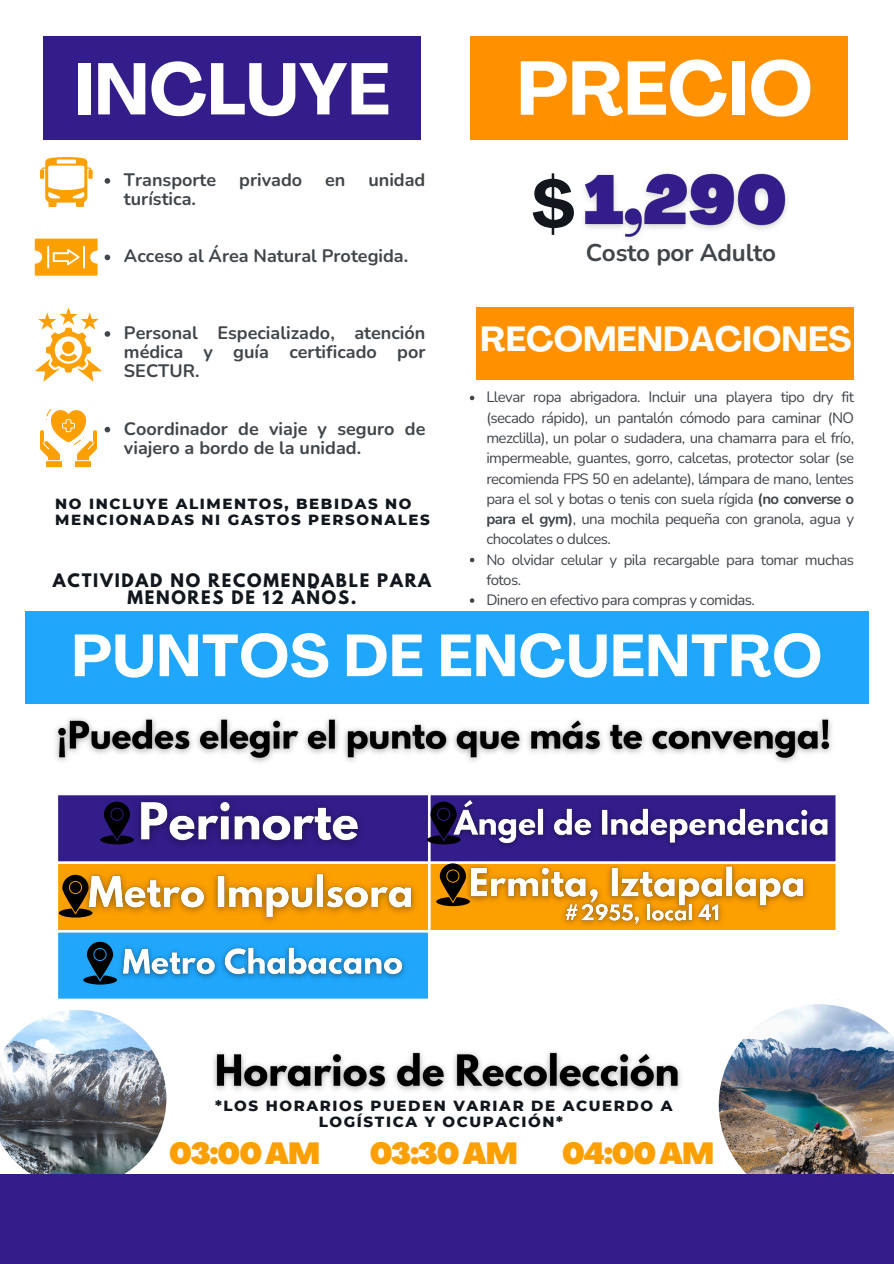
<style>
.page{position:relative;width:894px;height:1264px;background:#fff}
.page>*{position:absolute;margin:0;border:0;box-sizing:border-box;transform-origin:0 0}
.t1{font:700 75px "Agrandir";color:#fff}
.t2{font:700 72px "Agrandir";color:#fff}
.t3{font:700 64.8px "Agrandir";color:#11171d}
.t4{font:700 58.5px "Agrandir";letter-spacing:.015em;color:#fff}
.t5{font:700 34.5px "Agrandir";color:#fff}
.t6{font:900 30px "Agrandir";letter-spacing:-.035em;color:#fc9f00}
.t7{font:700 24.15px "Nunito";letter-spacing:-.01em;color:#41464b}
.t8{font:700 18px/19.2px "Nunito";color:#41464b;text-align:justify}
.t9{font:700 16.5px/16.8px "League Spartan";letter-spacing:.105em;color:#11171d;text-align:center}
.t10{font:15px/20.2px "Nunito";letter-spacing:-.035em;color:#41464b;text-align:justify}
.t11{font:800 15px/15.8px "Montserrat";letter-spacing:.105em;color:#11171d}
.s1{font-weight:700}
</style>
<div class="page">
<img style="left:0;top:1010px;width:166px;height:164px">
<img style="left:718px;top:1004px;width:175px;height:170px">
<div style="left:0;top:1174px;width:893px;height:89px;background:#331d8a"></div>
<div style="left:43px;top:36px;width:378px;height:104px;background:#331d8a"></div>
<div style="left:470px;top:36px;width:377px;height:104px;background:#ff9100"></div>
<div style="left:475px;top:307px;width:378px;height:73px;background:#ff9100"></div>
<div style="left:25px;top:611px;width:843px;height:92px;background:#20a6fb"></div>
<svg style="left:40px;top:409px;width:57px;height:58px"></svg>
<svg style="left:40px;top:157px;width:53px;height:50px"></svg>
<div style="left:58px;top:795px;width:777px;height:66px;background:#331d8a"></div>
<div style="left:58px;top:864px;width:777px;height:66px;background:#fc9f00"></div>
<div style="left:56px;top:931px;width:373px;height:69px;background:#20a6fb"></div>
<hr style="left:55px;top:795px;width:3px;height:203px;background:#fff">
<hr style="left:428px;top:795px;width:2px;height:203px;background:#fff">
<hr style="left:55px;top:930px;width:782px;height:2px;background:#fff">
<hr style="left:55px;top:998px;width:782px;height:3px;background:#fff">
<img style="left:126px;top:795px;width:247px;height:61px">
<img style="left:77px;top:863px;width:347px;height:67px">
<img style="left:120px;top:946px;width:285px;height:33px">
<img style="left:443px;top:795px;width:393px;height:60px">
<img style="left:459px;top:856px;width:356px;height:74px">
<svg style="left:100px;top:801px;width:34px;height:43px"></svg>
<div style="left:111px;top:808px;width:11px;height:12px;background:#000;border-radius:50%"></div>
<svg style="left:59px;top:874px;width:33px;height:43px"></svg>
<div style="left:70px;top:881px;width:11px;height:12px;background:#000;border-radius:50%"></div>
<svg style="left:83px;top:941px;width:34px;height:43px"></svg>
<svg style="left:94px;top:948px;width:12px;height:12px"></svg>
<svg style="left:436px;top:863px;width:34px;height:43px"></svg>
<div style="left:447px;top:870px;width:11px;height:11px;background:#000;border-radius:50%"></div>
<svg style="left:427px;top:801px;width:33px;height:43px"></svg>
<div style="left:438px;top:808px;width:11px;height:12px;background:#000;border-radius:50%"></div>
<svg style="left:469px;top:396px;width:5px;height:4px"></svg>
<svg style="left:469px;top:558px;width:5px;height:4px"></svg>
<svg style="left:469px;top:598px;width:5px;height:5px"></svg>
<svg style="left:105px;top:178px;width:5px;height:6px"></svg>
<svg style="left:105px;top:254px;width:5px;height:6px"></svg>
<svg style="left:105px;top:427px;width:5px;height:5px"></svg>
<img style="left:55px;top:718px;width:777px;height:44px">
<img style="left:213px;top:1052px;width:468px;height:39px">
<img style="left:583px;top:173px;width:204px;height:67px">
<svg style="left:35px;top:307px;width:75px;height:74px"></svg>
<svg style="left:35px;top:238px;width:63px;height:38px;background:#fcb02e"></svg>
<p class="t2" style="left:74px;top:60px;width:317px">INCLUYE</p>
<p class="t1" style="left:516px;top:58px;width:297px">PRECIO</p>
<p class="t8" style="left:124px;top:170px;width:94px">Transporte</p>
<p class="t8" style="left:239px;top:170px;width:64px">privado</p>
<p class="t8" style="left:325px;top:170px;width:22px">en</p>
<p class="t8" style="left:368px;top:170px;width:58px">unidad</p>
<p class="t8" style="left:124px;top:189px;width:74px">turística.</p>
<p class="t8" style="left:124px;top:247px;width:286px">Acceso al Área Natural Protegida.</p>
<p class="t8" style="left:124px;top:323px;width:303px">Personal Especializado, atención médica y guía certificado por SECTUR.</p>
<h5 class="t8" style="left:124px;top:419px;width:303px">Coordinador de viaje y seguro de viajero a bordo de la unidad.</h5>
<p class="t11" style="left:55px;top:495px;width:376px">NO INCLUYE ALIMENTOS, BEBIDAS NO<br>MENCIONADAS NI GASTOS PERSONALES</p>
<p class="t9" style="left:53px;top:574px;width:379px">ACTIVIDAD NO RECOMENDABLE PARA<br>MENORES DE 12 AÑOS.</p>
<p class="t3" style="left:531px;top:178px;width:45px">$</p>
<h3 class="t7" style="left:585px;top:237px;width:192px">Costo por Adulto</h3>
<p class="t5" style="left:480px;top:325px;width:372px">RECOMENDACIONES</p>
<p class="t10" style="left:486px;top:387px;width:369px">Llevar ropa abrigadora. Incluir una playera tipo dry fit (secado rápido), un pantalón cómodo para caminar (NO mezclilla), un polar o sudadera, una chamarra para el frío, impermeable, guantes, gorro, calcetas, protector solar (se recomienda FPS 50 en adelante), lámpara de mano, lentes para el sol y botas o tenis con suela rígida <span class="s1">(no converse o para el gym)</span>, una mochila pequeña con granola, agua y chocolates o dulces.</p>
<p class="t10" style="left:486px;top:549px;width:369px">No olvidar celular y pila recargable para tomar muchas fotos.</p>
<p class="t10" style="left:486px;top:590px;width:270px">Dinero en efectivo para compras y comidas.</p>
<p class="t4" style="left:72px;top:632px;width:751px">PUNTOS DE ENCUENTRO</p>
<p class="t11" style="left:215px;top:1097px;width:459px;text-align:center">*LOS HORARIOS PUEDEN VARIAR DE ACUERDO A<br>LOGÍSTICA Y OCUPACIÓN*</p>
<p class="t6" style="left:169px;top:1141px;width:152px">03:00AM</p>
<p class="t6" style="left:370px;top:1141px;width:149px">03:30AM</p>
<p class="t6" style="left:562px;top:1141px;width:154px">04:00AM</p>
</div>
